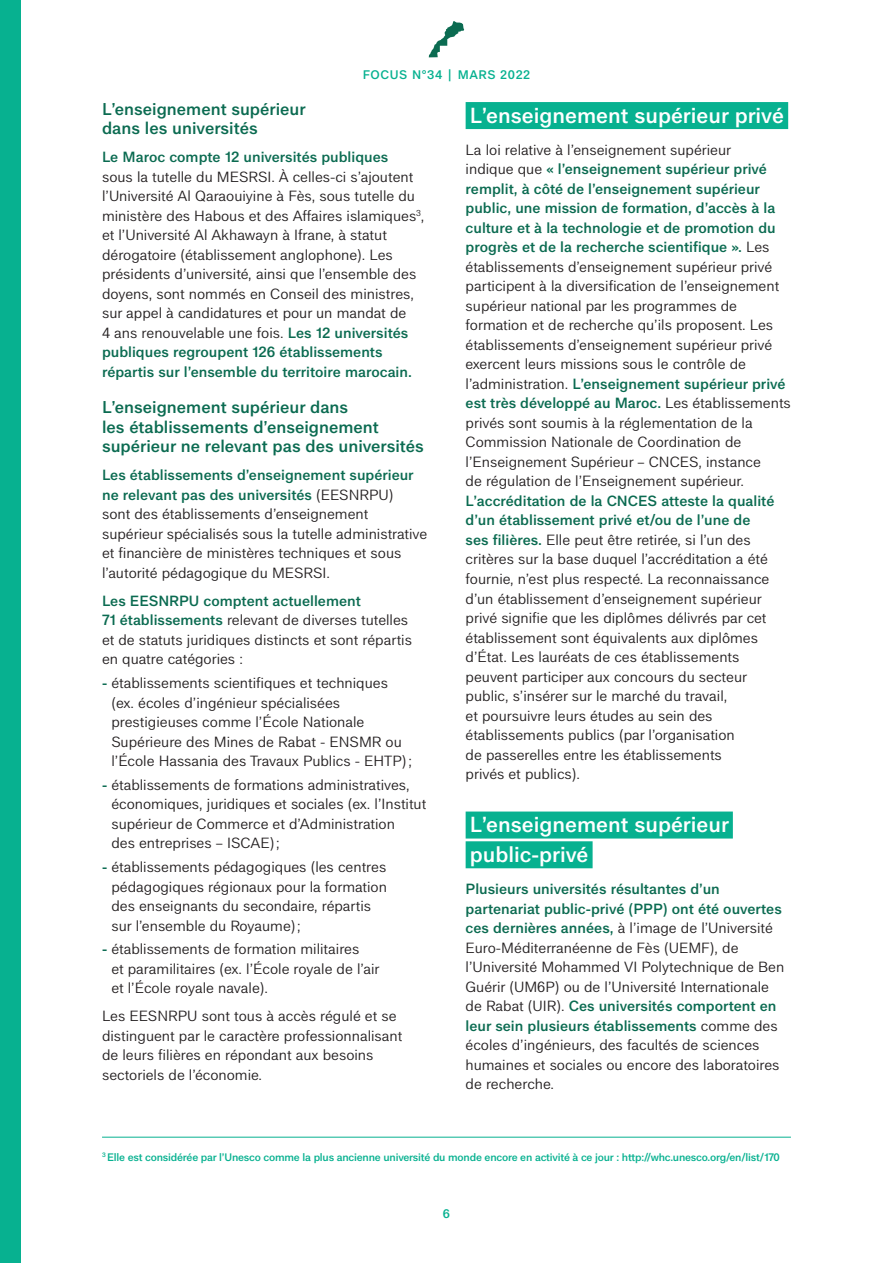
<style>
.page{position:relative;width:893px;height:1263px;background:#fff}
.page>*{position:absolute;margin:0;border:0;box-sizing:border-box;transform-origin:0 0}
.ST1{font:600 21px "CAMPUS FRANCE SANS BETA 1";color:#fff}
.ST1_SUITE{font:600 21px "CAMPUS FRANCE SANS BETA 1";color:#fff}
.ST2{font:600 16.5px/19.5px "CAMPUS FRANCE SANS BETA 1";color:#0b6b51}
.TEXTE_COURANT{font:14.25px/19.5px "CAMPUS FRANCE SANS BETA 1";color:#231f20}
.t1{font:600 12px "CAMPUS FRANCE SANS BETA 1";letter-spacing:.05em;color:#07b190}
.NOTE_PREMIERE{font:600 10.5px "CAMPUS FRANCE SANS BETA 1";letter-spacing:-.02em;color:#07b190}
.s1{font-weight:600;color:#0b6b51}
</style>
<div class="page">
<div style="left:0;top:0;width:21px;height:1263px;background:#07b190"></div>
<svg style="left:429px;top:21px;width:35px;height:36px"></svg>
<hr style="left:102px;top:1137px;width:689px;height:1px;background:#07b190">
<div style="left:466px;top:102px;width:322px;height:27px;background:#07b190"></div>
<div style="left:466px;top:811px;width:267px;height:27px;background:#07b190"></div>
<div style="left:466px;top:841px;width:127px;height:27px;background:#07b190"></div>
<p class="t1" style="left:363px;top:66px;width:169px">FOCUS N°34 | MARS 2022</p>
<p class="ST2" style="left:102px;top:98px;width:205px">L’enseignement supérieur dans les universités</p>
<p class="TEXTE_COURANT" style="left:102px;top:147px;width:324px"><span class="s1">Le Maroc compte 12 universités publiques<br></span>sous la tutelle du MESRSI. À celles-ci s’ajoutent l’Université Al Qaraouiyine à Fès, sous tutelle du ministère des Habous et des Affaires islamiques<sup>3</sup>, et l’Université Al Akhawayn à Ifrane, à statut dérogatoire (établissement anglophone). Les présidents d’université, ainsi que l’ensemble des doyens, sont nommés en Conseil des ministres, sur appel à candidatures et pour un mandat de<br>4 ans renouvelable une fois. <span class="s1">Les 12 universités publiques regroupent 126 établissements répartis sur l’ensemble du territoire marocain.</span></p>
<p class="ST2" style="left:102px;top:397px;width:323px">L’enseignement supérieur dans<br>les établissements d’enseignement supérieur ne relevant pas des universités</p>
<p class="TEXTE_COURANT" style="left:102px;top:465px;width:327px"><span class="s1">Les établissements d’enseignement supérieur ne relevant pas des universités</span> (EESNRPU)<br>sont des établissements d’enseignement supérieur spécialisés sous la tutelle administrative et financière de ministères techniques et sous l’autorité pédagogique du MESRSI.</p>
<p class="TEXTE_COURANT" style="left:102px;top:590px;width:311px"><span class="s1">Les EESNRPU comptent actuellement<br>71 établissements</span> relevant de diverses tutelles et de statuts juridiques distincts et sont répartis en quatre catégories :</p>
<p class="TEXTE_COURANT" style="left:111px;top:672px;width:302px;text-indent:-9px"><span class="s1">-</span> établissements scientifiques et techniques (ex. écoles d’ingénieur spécialisées prestigieuses comme l’École Nationale Supérieure des Mines de Rabat - ENSMR ou l’École Hassania des Travaux Publics - EHTP) ;</p>
<p class="TEXTE_COURANT" style="left:111px;top:774px;width:316px;text-indent:-9px"><span class="s1">-</span> établissements de formations administratives, économiques, juridiques et sociales (ex. l’Institut supérieur de Commerce et d’Administration<br>des entreprises – ISCAE) ;</p>
<p class="TEXTE_COURANT" style="left:111px;top:856px;width:277px;text-indent:-9px"><span class="s1">-</span> établissements pédagogiques (les centres pédagogiques régionaux pour la formation des enseignants du secondaire, répartis sur l’ensemble du Royaume) ;</p>
<p class="TEXTE_COURANT" style="left:111px;top:939px;width:270px;text-indent:-9px"><span class="s1">-</span> établissements de formation militaires<br>et paramilitaires (ex. l’École royale de l’air et l’École royale navale).</p>
<p class="TEXTE_COURANT" style="left:102px;top:1006px;width:302px">Les EESNRPU sont tous à accès régulé et se distinguent par le caractère professionnalisant de leurs filières en répondant aux besoins sectoriels de l’économie.</p>
<p class="ST1" style="left:470px;top:100px;width:316px">L’enseignement supérieur privé</p>
<p class="TEXTE_COURANT" style="left:466px;top:139px;width:327px">La loi relative à l’enseignement supérieur<br>indique que <span class="s1">« l’enseignement supérieur privé remplit, à côté de l’enseignement supérieur public, une mission de formation, d’accès à la culture et à la technologie et de promotion du progrès et de la recherche scientifique ».</span> Les établissements d’enseignement supérieur privé participent à la diversification de l’enseignement supérieur national par les programmes de formation et de recherche qu’ils proposent. Les établissements d’enseignement supérieur privé exercent leurs missions sous le contrôle de l’administration. <span class="s1">L’enseignement supérieur privé est très développé au Maroc.</span> Les établissements privés sont soumis à la réglementation de la Commission Nationale de Coordination de l’Enseignement Supérieur – CNCES, instance<br>de régulation de l’Enseignement supérieur.<br><span class="s1">L’accréditation de la CNCES atteste la qualité d’un établissement privé et/ou de l’une de<br>ses filières.</span> Elle peut être retirée, si l’un des critères sur la base duquel l’accréditation a été fournie, n’est plus respecté. La reconnaissance d’un établissement d’enseignement supérieur privé signifie que les diplômes délivrés par cet établissement sont équivalents aux diplômes d’État. Les lauréats de ces établissements peuvent participer aux concours du secteur public, s’insérer sur le marché du travail,<br>et poursuivre leurs études au sein des établissements publics (par l’organisation<br>de passerelles entre les établissements<br>privés et publics).</p>
<p class="ST1" style="left:470px;top:809px;width:261px">L’enseignement supérieur</p>
<p class="ST1_SUITE" style="left:470px;top:839px;width:120px">public-privé</p>
<p class="TEXTE_COURANT" style="left:466px;top:878px;width:320px"><span class="s1">Plusieurs universités résultantes d’un partenariat public-privé (PPP) ont été ouvertes ces dernières années,</span> à l’image de l’Université Euro-Méditerranéenne de Fès (UEMF), de l’Université Mohammed VI Polytechnique de Ben Guérir (UM6P) ou de l’Université Internationale de Rabat (UIR). <span class="s1">Ces universités comportent en leur sein plusieurs établissements</span> comme des écoles d’ingénieurs, des facultés de sciences humaines et sociales ou encore des laboratoires de recherche.</p>
<p class="NOTE_PREMIERE" style="left:102px;top:1149px;width:679px"><sup>3</sup> Elle est considérée par l’Unesco comme la plus ancienne université du monde encore en activité à ce jour : http://whc.unesco.org/en/list/170</p>
<p class="t1" style="left:443px;top:1205px;width:9px">6</p>
</div>
